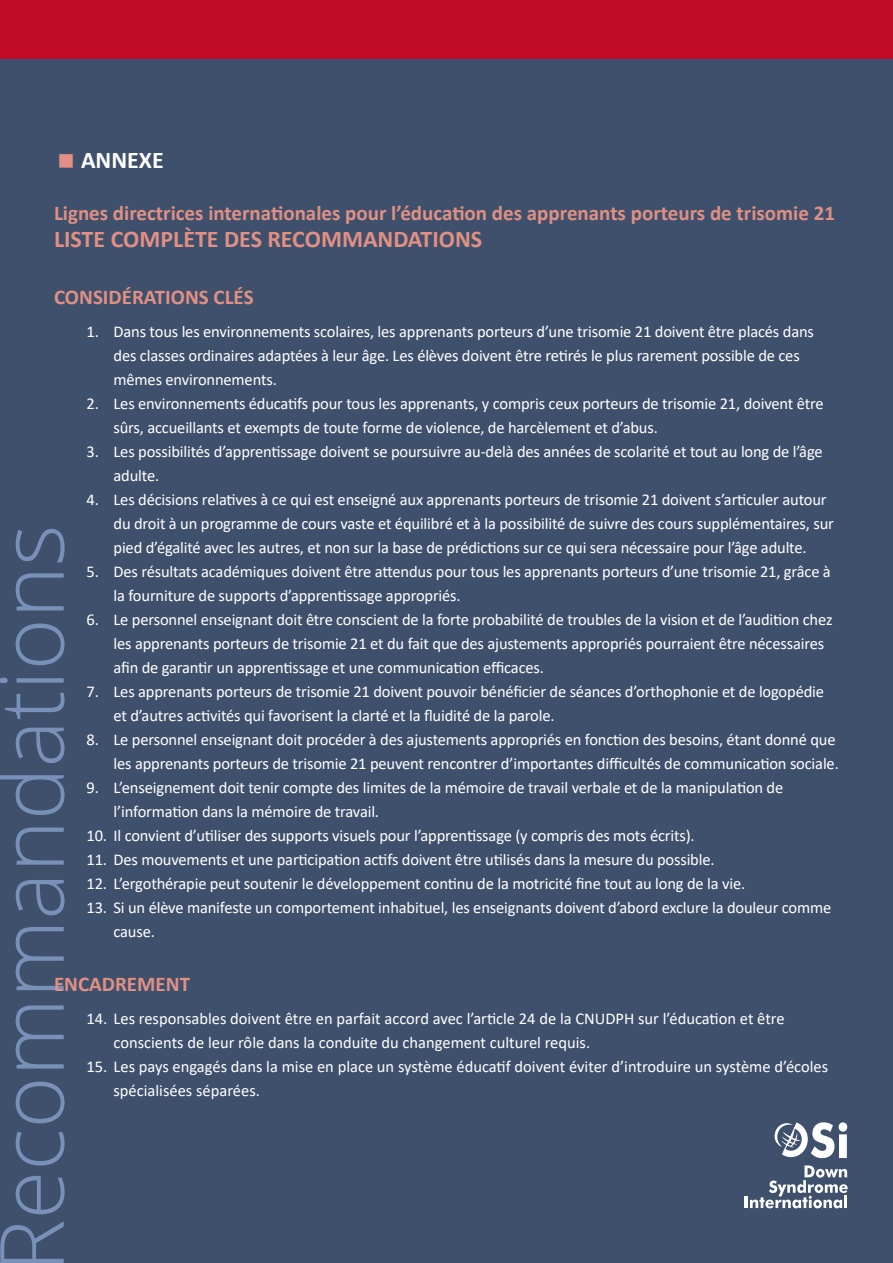
<style>
.page{position:relative;width:893px;height:1263px;background:#fff}
.page>*{position:absolute;margin:0;border:0;box-sizing:border-box;transform-origin:0 0}
.t1{font:300 88.8px "Open Sans";color:#7991b9}
.t2{font:700 24px "Calibri";color:#e19083}
.t3{font:700 24px "Calibri";color:#fff}
.t4{font:700 21px "Calibri";color:#e19083}
.t5{font:16.5px/24px "Calibri";letter-spacing:-.01em;color:#fff}
</style>
<div class="page">
<div style="left:0;top:0;width:893px;height:60px;background:#c10a27"></div>
<div style="left:0;top:60px;width:893px;height:1203px;background:#3f506c"></div>
<svg style="left:774px;top:1122px;width:73px;height:36px"></svg>
<hr style="left:744px;top:1196px;width:4px;height:12px;background:#fff">
<svg style="left:750px;top:1165px;width:98px;height:43px"></svg>
<h2 class="t3" style="left:81px;top:143px;width:84px">ANNEXE</h2>
<p class="t4" style="left:54px;top:198px;width:782px">Lignes directrices internationales pour l’éducation des apprenants porteurs de trisomie 21</p>
<h2 class="t2" style="left:54px;top:222px;width:430px">LISTE COMPLÈTE DES RECOMMANDATIONS</h2>
<p class="t4" style="left:54px;top:282px;width:201px">CONSIDÉRATIONS CLÉS</p>
<p class="t5" style="left:114px;top:319px;width:702px;text-indent:-27px">1. Dans tous les environnements scolaires, les apprenants porteurs d’une trisomie 21 doivent être placés dans des classes ordinaires adaptées à leur âge. Les élèves doivent être retirés le plus rarement possible de ces mêmes environnements.</p>
<p class="t5" style="left:114px;top:391px;width:712px;text-indent:-27px">2. Les environnements éducatifs pour tous les apprenants, y compris ceux porteurs de trisomie 21, doivent être sûrs, accueillants et exempts de toute forme de violence, de harcèlement et d’abus.</p>
<p class="t5" style="left:114px;top:439px;width:711px;text-indent:-27px">3. Les possibilités d’apprentissage doivent se poursuivre au-delà des années de scolarité et tout au long de l’âge adulte.</p>
<p class="t5" style="left:114px;top:487px;width:722px;text-indent:-27px">4. Les décisions relatives à ce qui est enseigné aux apprenants porteurs de trisomie 21 doivent s’articuler autour du droit à un programme de cours vaste et équilibré et à la possibilité de suivre des cours supplémentaires, sur pied d’égalité avec les autres, et non sur la base de prédictions sur ce qui sera nécessaire pour l’âge adulte.</p>
<p class="t5" style="left:114px;top:559px;width:719px;text-indent:-27px">5. Des résultats académiques doivent être attendus pour tous les apprenants porteurs d’une trisomie 21, grâce à la fourniture de supports d’apprentissage appropriés.</p>
<p class="t5" style="left:114px;top:607px;width:720px;text-indent:-27px">6. Le personnel enseignant doit être conscient de la forte probabilité de troubles de la vision et de l’audition chez les apprenants porteurs de trisomie 21 et du fait que des ajustements appropriés pourraient être nécessaires afin de garantir un apprentissage et une communication efficaces.</p>
<p class="t5" style="left:114px;top:679px;width:712px;text-indent:-27px">7. Les apprenants porteurs de trisomie 21 doivent pouvoir bénéficier de séances d’orthophonie et de logopédie et d’autres activités qui favorisent la clarté et la fluidité de la parole.</p>
<p class="t5" style="left:87px;top:727px;width:754px;text-align:right">8. Le personnel enseignant doit procéder à des ajustements appropriés en fonction des besoins, étant donné que les apprenants porteurs de trisomie 21 peuvent rencontrer d’importantes difficultés de communication sociale.</p>
<p class="t5" style="left:114px;top:775px;width:671px;text-indent:-27px">9. L’enseignement doit tenir compte des limites de la mémoire de travail verbale et de la manipulation de l’information dans la mémoire de travail.</p>
<p class="t5" style="left:87px;top:823px;width:610px">10. Il convient d’utiliser des supports visuels pour l’apprentissage (y compris des mots écrits).</p>
<p class="t5" style="left:87px;top:847px;width:630px">11. Des mouvements et une participation actifs doivent être utilisés dans la mesure du possible.</p>
<p class="t5" style="left:87px;top:871px;width:660px">12. L’ergothérapie peut soutenir le développement continu de la motricité fine tout au long de la vie.</p>
<p class="t5" style="left:114px;top:895px;width:719px;text-indent:-27px">13. Si un élève manifeste un comportement inhabituel, les enseignants doivent d’abord exclure la douleur comme cause.</p>
<p class="t4" style="left:54px;top:969px;width:138px">ENCADREMENT</p>
<p class="t5" style="left:114px;top:1006px;width:673px;text-indent:-27px">14. Les responsables doivent être en parfait accord avec l’article 24 de la CNUDPH sur l’éducation et être conscients de leur rôle dans la conduite du changement culturel requis.</p>
<p class="t5" style="left:114px;top:1054px;width:716px;text-indent:-27px">15. Les pays engagés dans la mise en place un système éducatif doivent éviter d’introduire un système d’écoles spécialisées séparées.</p>
<h1 class="t1" style="left:-29px;top:1272px;width:749px;rotate:-90deg">Recommandations</h1>
</div>
